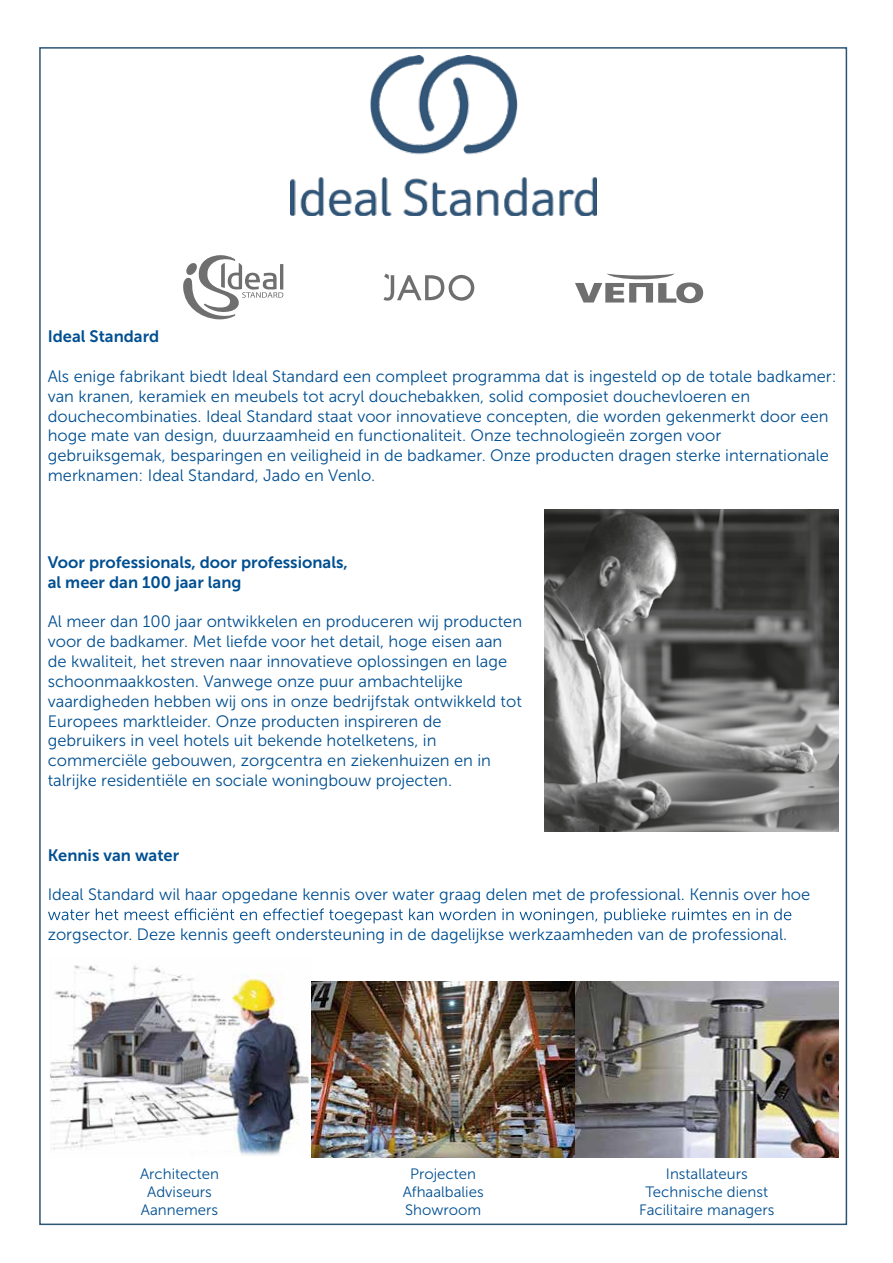
<style>
.page{position:relative;width:893px;height:1263px;background:#fff}
.page>*{position:absolute;margin:0;border:0;box-sizing:border-box;transform-origin:0 0}
.t1{font:16.5px/19.8px "Museo Sans 300";color:#004f91}
.t2{font:16.5px/19.8px "Museo Sans 700";color:#004f91}
.t3{font:15px/18px "Museo Sans 300";color:#004f91;text-align:center}
</style>
<div class="page">
<img style="left:544px;top:510px;width:294px;height:322px">
<img style="left:50px;top:965px;width:259px;height:191px">
<img style="left:312px;top:981px;width:527px;height:176px">
<svg style="left:48px;top:908px;width:743px;height:15px"></svg>
<img style="left:290px;top:56px;width:306px;height:160px">
<svg style="left:183px;top:255px;width:100px;height:64px"></svg>
<svg style="left:575px;top:274px;width:128px;height:29px"></svg>
<svg style="left:384px;top:274px;width:90px;height:27px"></svg>
<p class="t2" style="left:48px;top:327px;width:113px">Ideal Standard</p>
<p class="t1" style="left:48px;top:366px;width:790px">Als enige fabrikant biedt Ideal Standard een compleet programma dat is ingesteld op de totale badkamer: van kranen, keramiek en meubels tot acryl douchebakken, solid composiet douchevloeren en douchecombinaties. Ideal Standard staat voor innovatieve concepten, die worden gekenmerkt door een hoge mate van design, duurzaamheid en functionaliteit. Onze technologieën zorgen voor gebruiksgemak, besparingen en veiligheid in de badkamer. Onze producten dragen sterke internationale merknamen: Ideal Standard, Jado en Venlo.</p>
<p class="t2" style="left:48px;top:552px;width:302px">Voor professionals, door professionals, al meer dan 100 jaar lang</p>
<p class="t1" style="left:48px;top:612px;width:476px">Al meer dan 100 jaar ontwikkelen en produceren wij producten voor de badkamer. Met liefde voor het detail, hoge eisen aan de kwaliteit, het streven naar innovatieve oplossingen en lage schoonmaakkosten. Vanwege onze puur ambachtelijke vaardigheden hebben wij ons in onze bedrijfstak ontwikkeld tot Europees marktleider. Onze producten inspireren de gebruikers in veel hotels uit bekende hotelketens, in commerciële gebouwen, zorgcentra en ziekenhuizen en in talrijke residentiële en sociale woningbouw projecten.</p>
<p class="t2" style="left:48px;top:845px;width:133px">Kennis van water</p>
<p class="t1" style="left:48px;top:885px;width:764px">Ideal Standard wil haar opgedane kennis over water graag delen met de professional. Kennis over hoe</p>
<p class="t1" style="left:48px;top:924px;width:741px">zorgsector. Deze kennis geeft ondersteuning in de dagelijkse werkzaamheden van de professional.</p>
<p class="t3" style="left:140px;top:1165px;width:80px">Architecten<br>Adviseurs<br>Aannemers</p>
<p class="t3" style="left:403px;top:1165px;width:82px">Projecten<br>Afhaalbalies<br>Showroom</p>
<p class="t3" style="left:639px;top:1165px;width:137px">Installateurs<br>Technische dienst<br>Facilitaire managers</p>
</div>
